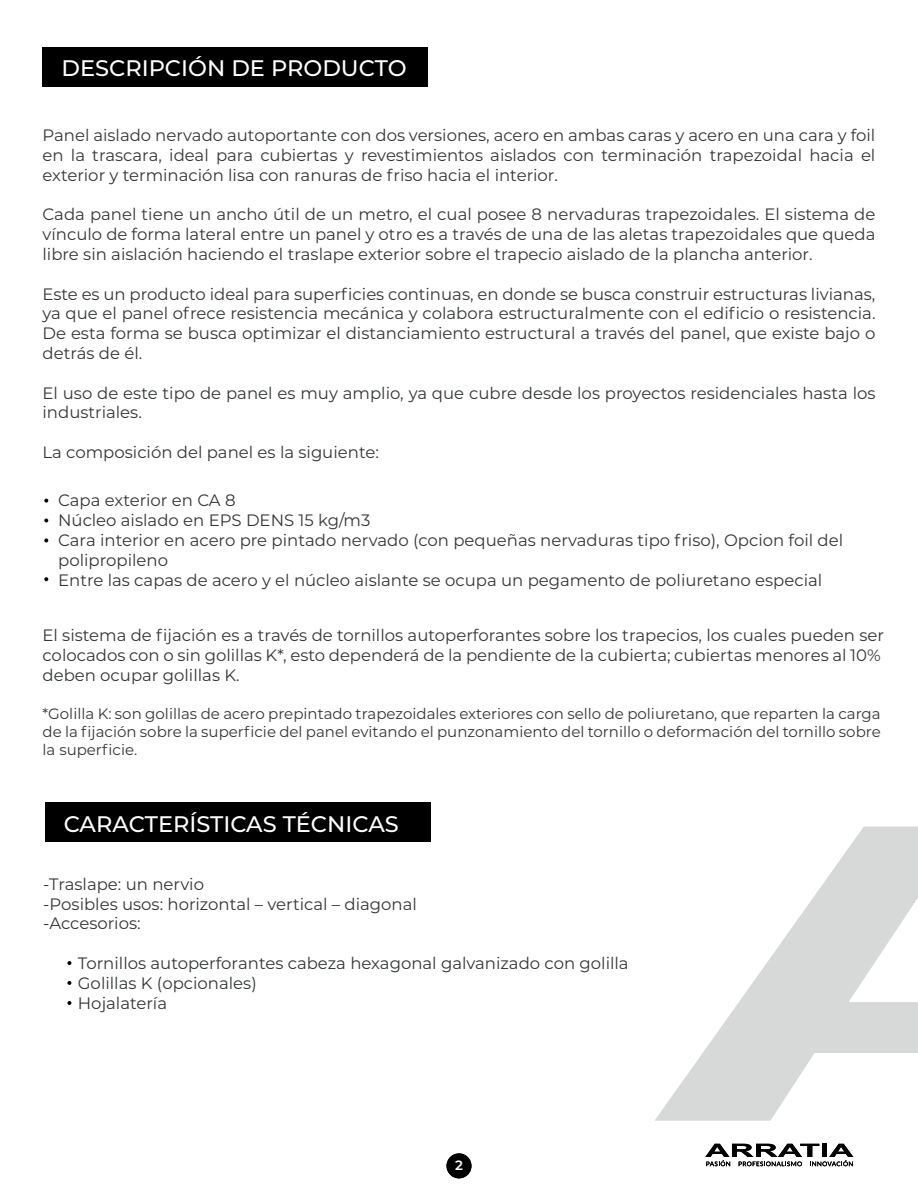
<style>
.page{position:relative;width:918px;height:1188px;background:#fff}
.page>*{position:absolute;margin:0;border:0;box-sizing:border-box;transform-origin:0 0}
.t1{font:500 22.5px "Montserrat";color:#fff}
.t2{font:16.5px/19.8px "Montserrat";color:#333637}
.t3{font:15px/18px "Montserrat";color:#333637;text-align:justify}
.t4{font:600 13.5px "Montserrat";color:#fff}
</style>
<div class="page">
<div style="left:43px;top:47px;width:385px;height:40px;background:#000"></div>
<div style="left:45px;top:803px;width:385px;height:39px;background:#000"></div>
<svg style="left:67px;top:961px;width:4px;height:4px"></svg>
<svg style="left:67px;top:981px;width:4px;height:4px"></svg>
<svg style="left:67px;top:1001px;width:4px;height:4px"></svg>
<svg style="left:44px;top:499px;width:4px;height:4px"></svg>
<svg style="left:44px;top:518px;width:4px;height:4px"></svg>
<svg style="left:44px;top:538px;width:4px;height:4px"></svg>
<svg style="left:44px;top:577px;width:4px;height:4px"></svg>
<div style="left:447px;top:1153px;width:24px;height:25px;background:#000;border-radius:50%"></div>
<svg style="left:705px;top:1144px;width:148px;height:22px"></svg>
<svg style="left:655px;top:827px;width:263px;height:293px"></svg>
<h1 class="t1" style="left:61px;top:53px;width:347px">DESCRIPCIÓN DE PRODUCTO</h1>
<p class="t2" style="left:43px;top:125px;width:834px;text-align:justify">Panel aislado nervado autoportante con dos versiones, acero en ambas caras y acero en una cara y foil en la trascara, ideal para cubiertas y revestimientos aislados con terminación trapezoidal hacia el exterior y terminación lisa con ranuras de friso hacia el interior.</p>
<p class="t2" style="left:43px;top:204px;width:835px;text-align:justify">Cada panel tiene un ancho útil de un metro, el cual posee 8 nervaduras trapezoidales. El sistema de vínculo de forma lateral entre un panel y otro es a través de una de las aletas trapezoidales que queda libre sin aislación haciendo el traslape exterior sobre el trapecio aislado de la plancha anterior.</p>
<p class="t2" style="left:43px;top:283px;width:835px;text-align:justify">Este es un producto ideal para superficies continuas, en donde se busca construir estructuras livianas, ya que el panel ofrece resistencia mecánica y colabora estructuralmente con el edificio o resistencia.<br>De esta forma se busca optimizar el distanciamiento estructural a través del panel, que existe bajo o detrás de él.</p>
<p class="t2" style="left:43px;top:382px;width:835px">El uso de este tipo de panel es muy amplio, ya que cubre desde los proyectos residenciales hasta los industriales.</p>
<p class="t2" style="left:43px;top:442px;width:338px">La composición del panel es la siguiente:</p>
<p class="t2" style="left:58px;top:490px;width:787px">Capa exterior en CA 8<br>Núcleo aislado en EPS DENS 15 kg/m3<br>Cara interior en acero pre pintado nervado (con pequeñas nervaduras tipo friso), Opcion foil del polipropileno<br>Entre las capas de acero y el núcleo aislante se ocupa un pegamento de poliuretano especial</p>
<p class="t2" style="left:43px;top:625px;width:843px">El sistema de fijación es a través de tornillos autoperforantes sobre los trapecios, los cuales pueden ser colocados con o sin golillas K*, esto dependerá de la pendiente de la cubierta; cubiertas menores al 10% deben ocupar golillas K.</p>
<p class="t3" style="left:43px;top:704px;width:840px">*Golilla K: son golillas de acero prepintado trapezoidales exteriores con sello de poliuretano, que reparten la carga de la fijación sobre la superficie del panel evitando el punzonamiento del tornillo o deformación del tornillo sobre la superficie.</p>
<h1 class="t1" style="left:64px;top:808px;width:337px">CARACTERÍSTICAS TÉCNICAS</h1>
<p class="t2" style="left:43px;top:874px;width:375px">-Traslape: un nervio<br>-Posibles usos: horizontal – vertical – diagonal -Accesorios:</p>
<p class="t2" style="left:78px;top:953px;width:552px">Tornillos autoperforantes cabeza hexagonal galvanizado con golilla<br>Golillas K (opcionales)<br>Hojalatería</p>
<p class="t4" style="left:455px;top:1156px;width:9px">2</p>
</div>
